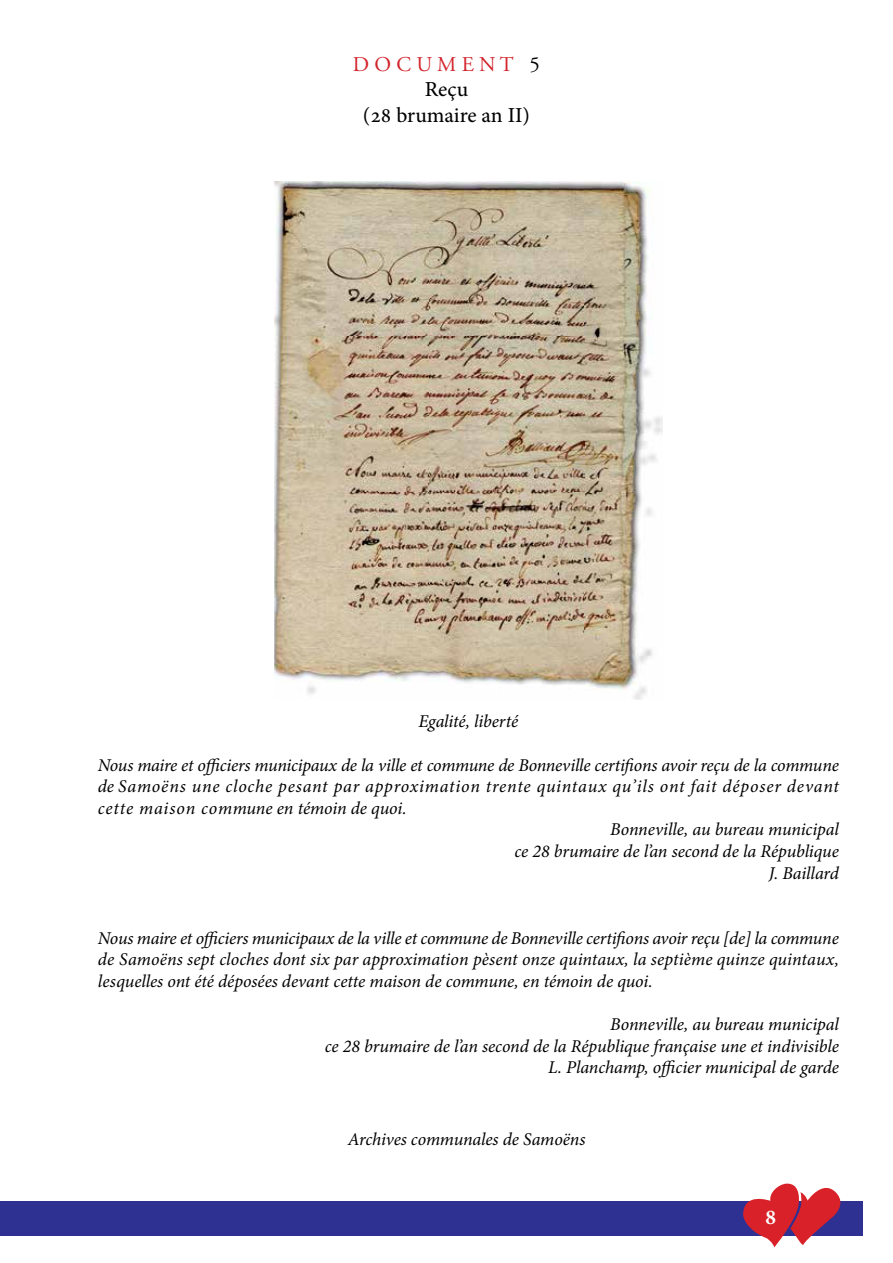
<style>
.page{position:relative;width:893px;height:1263px;background:#fff}
.page>*{position:absolute;margin:0;border:0;box-sizing:border-box;transform-origin:0 0}
.t1{font:21px/25.2px "Adobe Hebrew";color:#000;text-align:center}
.t2{font:21px "Adobe Garamond Pro";color:#d2232a}
.t3{font:700 21px "Minion Pro";color:#fff}
.t4{font:italic 18px/21.6px "Minion Pro";letter-spacing:-.005em;color:#000;text-align:justify}
.t5{font:italic 18px "Minion Pro";letter-spacing:.04em;color:#000}
.s1{color:#000}
</style>
<div class="page">
<div style="left:0;top:1201px;width:863px;height:35px;background:#2e3092"></div>
<svg style="left:743px;top:1183px;width:98px;height:64px"></svg>
<img style="left:275px;top:182px;width:387px;height:517px">
<p class="t2" style="left:353px;top:52px;width:189px">D O C U M E N T <span class="s1">5</span></p>
<p class="t1" style="left:363px;top:77px;width:169px">Reçu<br>(28 brumaire an II)</p>
<p class="t4" style="left:418px;top:711px;width:102px">Egalité, liberté</p>
<p class="t4" style="left:98px;top:754px;width:743px">Nous maire et officiers municipaux de la ville et commune de Bonneville certifions avoir reçu de la commune</p>
<p class="t5" style="left:98px;top:774px;width:743px">de Samoëns une cloche pesant par approximation trente quintaux qu’ils ont fait déposer devant</p>
<p class="t4" style="left:98px;top:797px;width:310px">cette maison commune en témoin de quoi.</p>
<p class="t4" style="left:610px;top:819px;width:230px">Bonneville, au bureau municipal</p>
<p class="t4" style="left:514px;top:840px;width:326px">ce 28 brumaire de l’an second de la République</p>
<p class="t4" style="left:769px;top:862px;width:72px">J. Baillard</p>
<p class="t4" style="left:98px;top:927px;width:743px">Nous maire et officiers municipaux de la ville et commune de Bonneville certifions avoir reçu [de] la commune de Samoëns sept cloches dont six par approximation pèsent onze quintaux, la septième quinze quintaux, lesquelles ont été déposées devant cette maison de commune, en témoin de quoi.</p>
<p class="t4" style="left:325px;top:1013px;width:516px;text-align:right">Bonneville, au bureau municipal<br>ce 28 brumaire de l’an second de la République française une et indivisible<br>L. Planchamp, officier municipal de garde</p>
<p class="t4" style="left:348px;top:1128px;width:239px">Archives communales de Samoëns</p>
<p class="t3" style="left:765px;top:1203px;width:12px">8</p>
</div>
